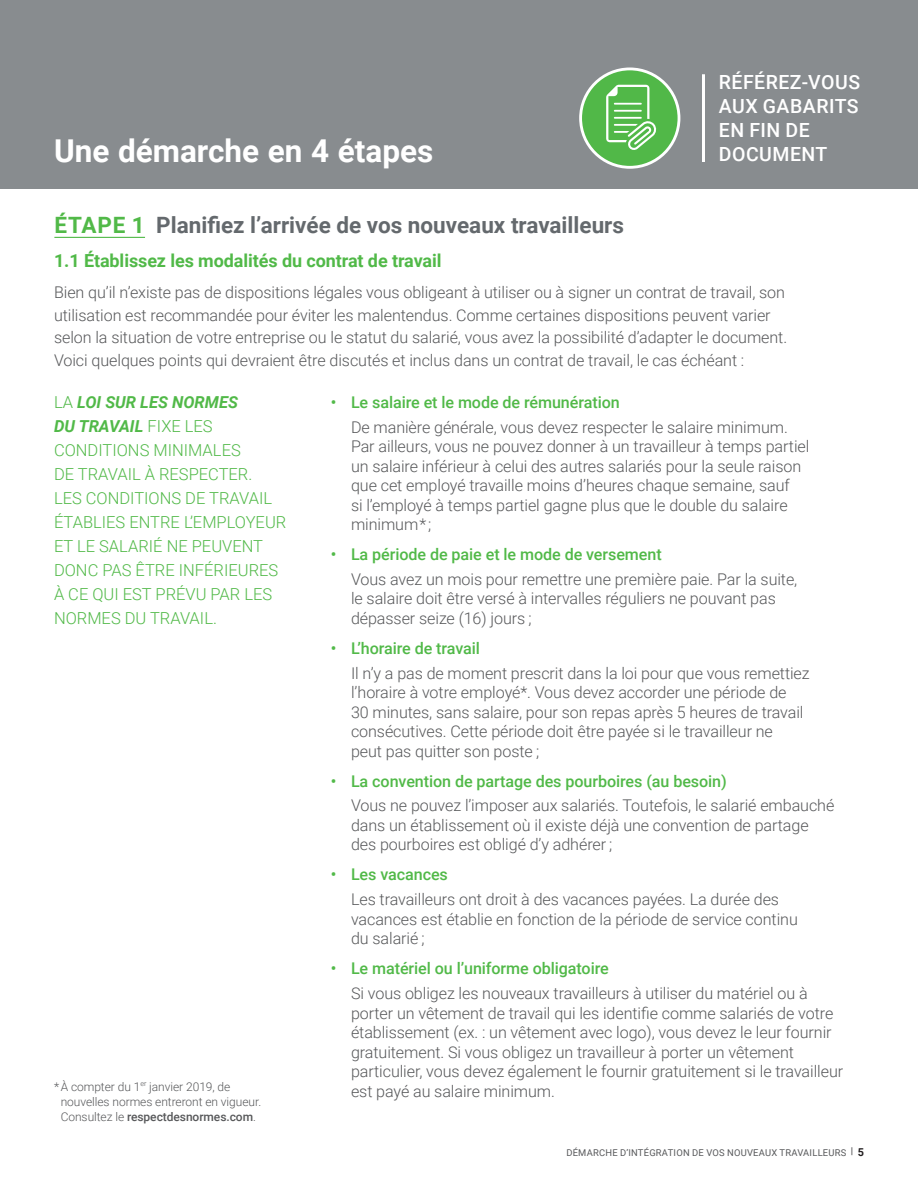
<style>
.page{position:relative;width:918px;height:1188px;background:#fff}
.page>*{position:absolute;margin:0;border:0;box-sizing:border-box;transform-origin:0 0}
.t1{font:700 31.5px "Roboto";color:#fff}
.t2{font:700 22.5px "Roboto";color:#64696d}
.t3{font:500 19.5px/24px "Roboto";letter-spacing:.025em;color:#fff}
.t4{font:700 18px "Roboto";letter-spacing:-.005em;color:#51b948}
.t5{font:300 16.5px/24px "Roboto";color:#51b948}
.t6{font:300 16.2px/19.5px "Roboto";letter-spacing:-.005em;color:#57585a}
.t7{font:500 16.2px "Roboto";letter-spacing:-.005em;color:#51b948}
.t8{font:300 12px/15px "Roboto";letter-spacing:-.005em;color:#57585a}
.t9{font:9.3px "Roboto";letter-spacing:.025em;color:#57585a}
.s1{color:#51b948}
.s2{font-weight:700;font-style:italic}
.s3{font-weight:500}
.s4{font-weight:900}
.s5{font-weight:700;font-size:10.8px;color:#231f20}
</style>
<div class="page">
<div style="left:0;top:0;width:918px;height:189px;background:#888c8f"></div>
<hr style="left:54px;top:237px;width:91px;height:1px;background:#51b948">
<svg style="left:581px;top:71px;width:98px;height:96px"></svg>
<div style="left:579px;top:67px;width:101px;height:102px;border:3px solid #fff;border-radius:50%"></div>
<hr style="left:702px;top:74px;width:3px;height:88px;background:#fff">
<h1 class="t1" style="left:54px;top:129px;width:381px">Une démarche en 4 étapes</h1>
<p class="t3" style="left:719px;top:70px;width:143px">RÉFÉREZ-VOUS<br>AUX GABARITS<br>EN FIN DE<br>DOCUMENT</p>
<h2 class="t2" style="left:54px;top:209px;width:571px"><span class="s1">ÉTAPE 1</span> Planifiez l’arrivée de vos nouveaux travailleurs</h2>
<p class="t4" style="left:54px;top:248px;width:389px">1.1 Établissez les modalités du contrat de travail</p>
<p class="t6" style="left:54px;top:281px;width:735px;line-height:22.5px">Bien qu’il n’existe pas de dispositions légales vous obligeant à utiliser ou à signer un contrat de travail, son utilisation est recommandée pour éviter les malentendus. Comme certaines dispositions peuvent varier selon la situation de votre entreprise ou le statut du salarié, vous avez la possibilité d’adapter le document.<br>Voici quelques points qui devraient être discutés et inclus dans un contrat de travail, le cas échéant :</p>
<p class="t7" style="left:331px;top:391px;width:291px">• Le salaire et le mode de rémunération</p>
<p class="t6" style="left:351px;top:416px;width:460px">De manière générale, vous devez respecter le salaire minimum.<br>Par ailleurs, vous ne pouvez donner à un travailleur à temps partiel un salaire inférieur à celui des autres salariés pour la seule raison que cet employé travaille moins d’heures chaque semaine, sauf<br>si l’employé à temps partiel gagne plus que le double du salaire minimum* ;</p>
<p class="t7" style="left:331px;top:543px;width:333px">• La période de paie et le mode de versement</p>
<p class="t6" style="left:351px;top:569px;width:448px">Vous avez un mois pour remettre une première paie. Par la suite, le salaire doit être versé à intervalles réguliers ne pouvant pas dépasser seize (16) jours ;</p>
<p class="t7" style="left:331px;top:637px;width:151px">• L’horaire de travail</p>
<p class="t6" style="left:351px;top:663px;width:460px">Il n’y a pas de moment prescrit dans la loi pour que vous remettiez l’horaire à votre employé*. Vous devez accorder une période de<br>30 minutes, sans salaire, pour son repas après 5 heures de travail consécutives. Cette période doit être payée si le travailleur ne<br>peut pas quitter son poste ;</p>
<p class="t7" style="left:331px;top:769px;width:398px">• La convention de partage des pourboires (au besoin)</p>
<p class="t6" style="left:351px;top:795px;width:485px">Vous ne pouvez l’imposer aux salariés. Toutefois, le salarié embauché dans un établissement où il existe déjà une convention de partage des pourboires est obligé d’y adhérer ;</p>
<p class="t7" style="left:331px;top:863px;width:119px">• Les vacances</p>
<p class="t6" style="left:351px;top:889px;width:448px">Les travailleurs ont droit à des vacances payées. La durée des vacances est établie en fonction de la période de service continu du salarié ;</p>
<p class="t7" style="left:331px;top:957px;width:280px">• Le matériel ou l’uniforme obligatoire</p>
<p class="t6" style="left:351px;top:983px;width:494px">Si vous obligez les nouveaux travailleurs à utiliser du matériel ou à porter un vêtement de travail qui les identifie comme salariés de votre établissement (ex. : un vêtement avec logo), vous devez le leur fournir gratuitement. Si vous obligez un travailleur à porter un vêtement particulier, vous devez également le fournir gratuitement si le travailleur est payé au salaire minimum.</p>
<p class="t5" style="left:54px;top:389px;width:234px">LA <span class="s2">LOI SUR LES NORMES<br>DU TRAVAIL</span> FIXE LES<br>CONDITIONS MINIMALES<br>DE TRAVAIL À RESPECTER.<br>LES CONDITIONS DE TRAVAIL<br>ÉTABLIES ENTRE L’EMPLOYEUR<br>ET LE SALARIÉ NE PEUVENT<br>DONC PAS ÊTRE INFÉRIEURES<br>À CE QUI EST PRÉVU PAR LES<br>NORMES DU TRAVAIL.</p>
<p class="t8" style="left:61px;top:1078px;width:202px;text-indent:-7px">*À compter du 1<sup>er</sup> janvier 2019, de nouvelles normes entreront en vigueur.<br>Consultez le <span class="s3">respectdesnormes.com</span>.</p>
<p class="t9" style="left:566px;top:1146px;width:299px">DÉMARCHE D’INTÉGRATION DE VOS NOUVEAUX TRAVAILLEURS <span class="s4">|</span> <span class="s5">5</span></p>
</div>
